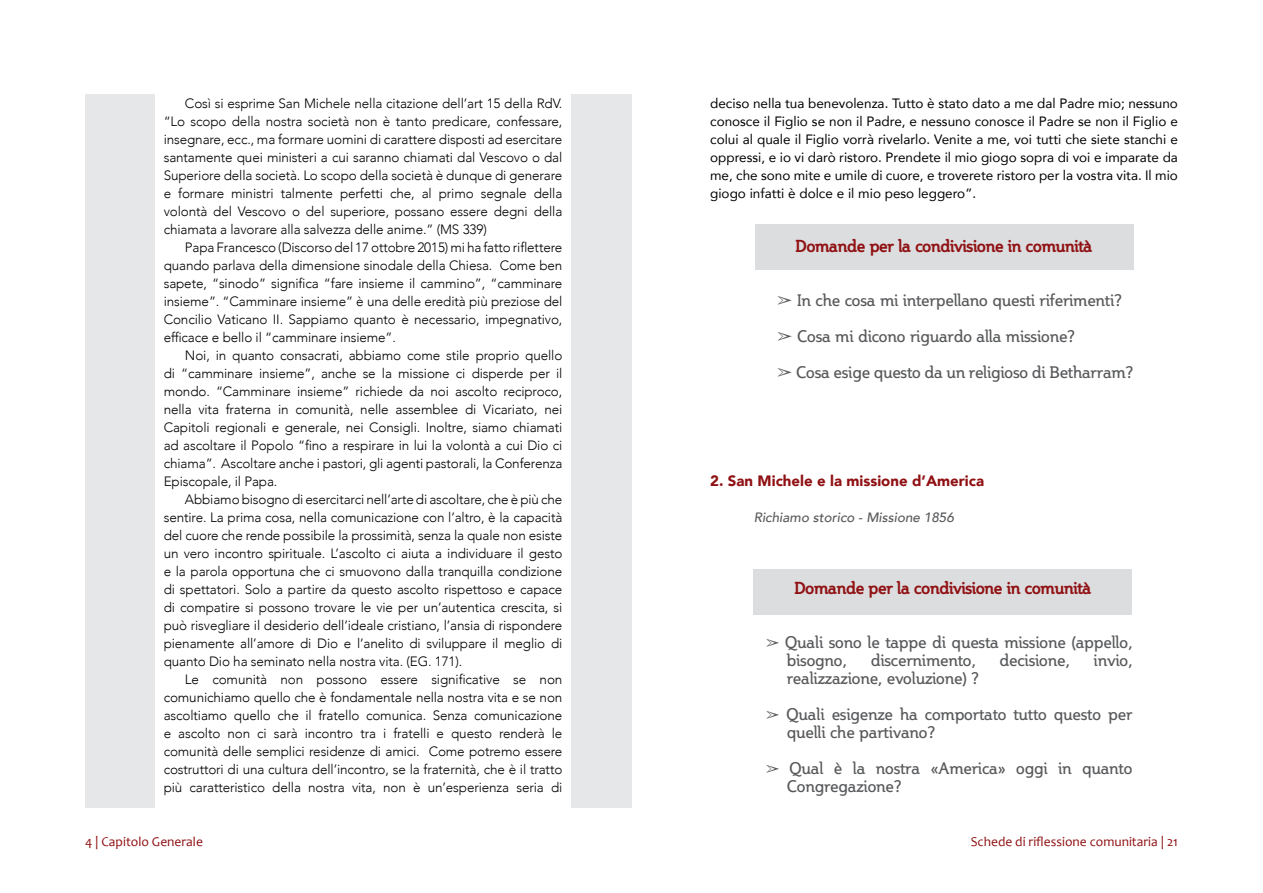
<style>
.page{position:relative;width:1263px;height:893px;background:#fff}
.page>*{position:absolute;margin:0;border:0;box-sizing:border-box;transform-origin:0 0}
.t1{font:16.5px/18px "Steinem";color:#58595b}
.t2{font:700 16.5px "Steinem";color:#901114}
.t3{font:900 15px "Avenir";color:#901114}
.t4{font:300 13.5px/18px "Avenir";letter-spacing:-.01em;color:#000;text-align:justify}
.t5{font:13.5px/18px "Avenir";color:#000;text-align:justify}
.t6{font:13.5px "Candara";color:#901114}
.t7{font:italic 500 13.5px "Avenir";color:#58595b}
.s1{font-family:"Arial Unicode MS"}
.s2{font-family:"Arial Unicode MS";font-size:15px}
</style>
<div class="page">
<div style="left:85px;top:94px;width:546px;height:714px;background:#e6e7e8"></div>
<div style="left:155px;top:89px;width:416px;height:719px;background:#fff"></div>
<div style="left:755px;top:224px;width:378px;height:46px;background:#dcddde"></div>
<div style="left:754px;top:569px;width:378px;height:45px;background:#dcddde"></div>
<p class="t4" style="left:164px;top:94px;width:400px;text-indent:21px">Così si esprime San Michele nella citazione dell’art 15 della RdV. “Lo scopo della nostra società non è tanto predicare, confessare, insegnare, ecc., ma formare uomini di carattere disposti ad esercitare santamente quei ministeri a cui saranno chiamati dal Vescovo o dal Superiore della società. Lo scopo della società è dunque di generare e formare ministri talmente perfetti che, al primo segnale della volontà del Vescovo o del superiore, possano essere degni della chiamata a lavorare alla salvezza delle anime.” (MS 339)</p>
<p class="t4" style="left:164px;top:238px;width:400px;text-indent:21px">Papa Francesco (Discorso del 17 ottobre 2015) mi ha fatto riflettere quando parlava della dimensione sinodale della Chiesa. Come ben sapete, “sinodo” significa “fare insieme il cammino”, “camminare insieme”. “Camminare insieme” è una delle eredità più preziose del Concilio Vaticano II. Sappiamo quanto è necessario, impegnativo, efficace e bello il “camminare insieme”.</p>
<p class="t4" style="left:164px;top:346px;width:400px;text-indent:21px">Noi, in quanto consacrati, abbiamo come stile proprio quello di “camminare insieme”, anche se la missione ci disperde per il mondo. “Camminare insieme” richiede da noi ascolto reciproco, nella vita fraterna in comunità, nelle assemblee di Vicariato, nei Capitoli regionali e generale, nei Consigli. Inoltre, siamo chiamati ad ascoltare il Popolo “fino a respirare in lui la volontà a cui Dio ci chiama”. Ascoltare anche i pastori, gli agenti pastorali, la Conferenza Episcopale, il Papa.</p>
<p class="t4" style="left:164px;top:490px;width:400px;text-indent:21px">Abbiamo bisogno di esercitarci nell’arte di ascoltare, che è più che sentire. La prima cosa, nella comunicazione con l’altro, è la capacità del cuore che rende possibile la prossimità, senza la quale non esiste un vero incontro spirituale. L’ascolto ci aiuta a individuare il gesto e la parola opportuna che ci smuovono dalla tranquilla condizione di spettatori. Solo a partire da questo ascolto rispettoso e capace di compatire si possono trovare le vie per un’autentica crescita, si può risvegliare il desiderio dell’ideale cristiano, l’ansia di rispondere pienamente all’amore di Dio e l’anelito di sviluppare il meglio di quanto Dio ha seminato nella nostra vita. (EG. 171).</p>
<p class="t4" style="left:164px;top:670px;width:400px;text-indent:21px">Le comunità non possono essere significative se non comunichiamo quello che è fondamentale nella nostra vita e se non ascoltiamo quello che il fratello comunica. Senza comunicazione e ascolto non ci sarà incontro tra i fratelli e questo renderà le comunità delle semplici residenze di amici. Come potremo essere costruttori di una cultura dell’incontro, se la fraternità, che è il tratto più caratteristico della nostra vita, non è un’esperienza seria di</p>
<p class="t6" style="left:85px;top:833px;width:119px">4 | Capitolo Generale</p>
<p class="t5" style="left:710px;top:94px;width:469px">deciso nella tua benevolenza. Tutto è stato dato a me dal Padre mio; nessuno conosce il Figlio se non il Padre, e nessuno conosce il Padre se non il Figlio e colui al quale il Figlio vorrà rivelarlo. Venite a me, voi tutti che siete stanchi e oppressi, e io vi darò ristoro. Prendete il mio giogo sopra di voi e imparate da me, che sono mite e umile di cuore, e troverete ristoro per la vostra vita. Il mio giogo infatti è dolce e il mio peso leggero”.</p>
<p class="t2" style="left:795px;top:237px;width:298px">Domande per la condivisione in comunità</p>
<p class="t1" style="left:777px;top:292px;width:346px"><span class="s1">➢</span> In che cosa mi interpellano questi riferimenti?</p>
<p class="t1" style="left:777px;top:328px;width:299px"><span class="s1">➢</span> Cosa mi dicono riguardo alla missione?</p>
<p class="t1" style="left:777px;top:364px;width:357px"><span class="s1">➢</span> Cosa esige questo da un religioso di Betharram?</p>
<p class="t3" style="left:710px;top:468px;width:275px">2. San Michele e la missione d’America</p>
<p class="t7" style="left:754px;top:509px;width:202px">Richiamo storico - Missione 1856</p>
<p class="t2" style="left:794px;top:579px;width:298px">Domande per la condivisione in comunità</p>
<p class="t1" style="left:787px;top:634px;width:347px;text-indent:-21px"><span class="s2">➢</span> Quali sono le tappe di questa missione (appello, bisogno,</p>
<p class="t1" style="left:871px;top:652px;width:106px">discernimento,</p>
<p class="t1" style="left:999px;top:652px;width:72px">decisione,</p>
<p class="t1" style="left:1094px;top:652px;width:40px">invio,</p>
<p class="t1" style="left:787px;top:670px;width:194px">realizzazione, evoluzione) ?</p>
<p class="t1" style="left:787px;top:706px;width:347px;text-indent:-21px"><span class="s2">➢</span> Quali esigenze ha comportato tutto questo per quelli che partivano?</p>
<p class="t1" style="left:787px;top:760px;width:347px;text-indent:-21px"><span class="s2">➢</span> Qual è la nostra «America» oggi in quanto<br>Congregazione?</p>
<p class="t6" style="left:971px;top:833px;width:209px">Schede di riflessione comunitaria | 21</p>
</div>
